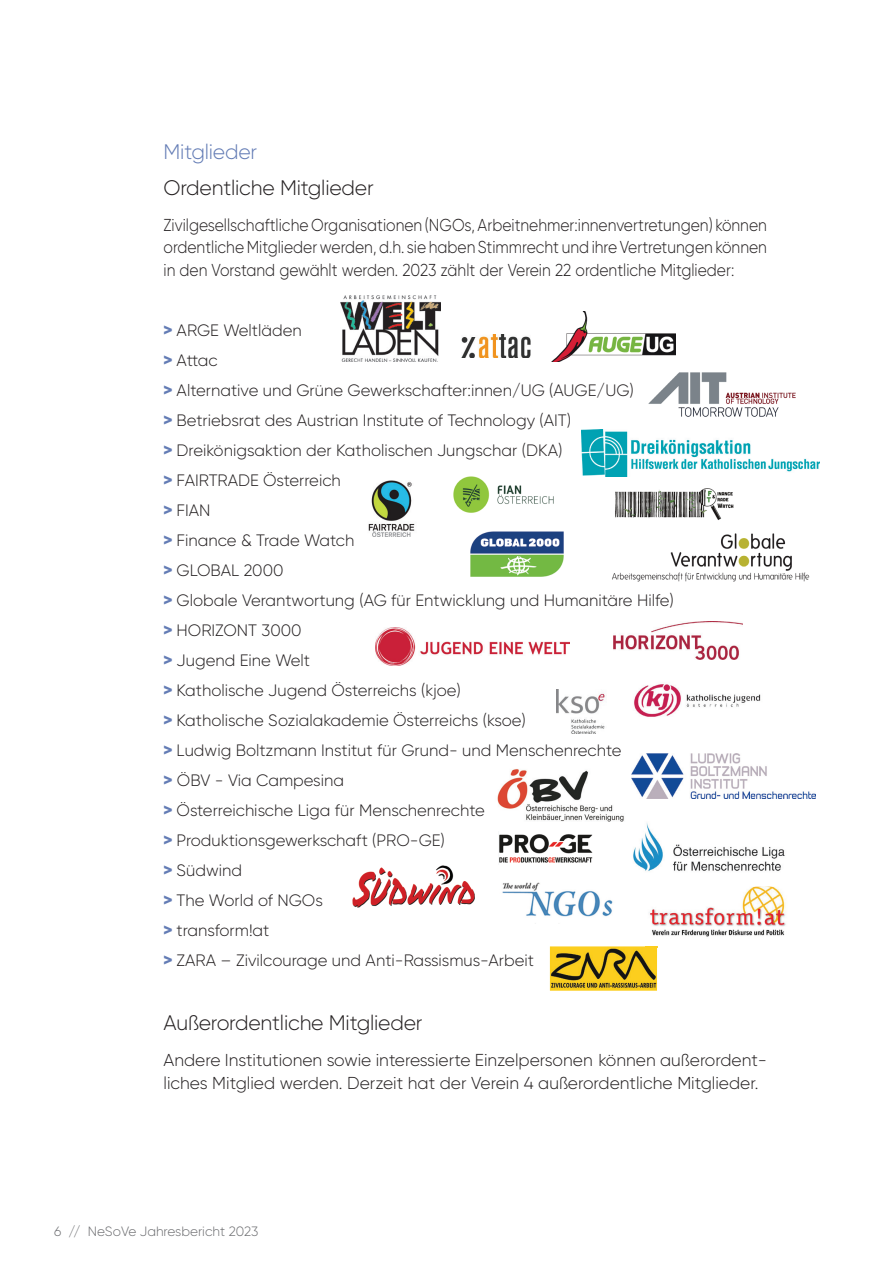
<style>
.page{position:relative;width:893px;height:1263px;background:#fff}
.page>*{position:absolute;margin:0;border:0;box-sizing:border-box;transform-origin:0 0}
.t1{font:300 21px "Gilroy";letter-spacing:-.01em;color:#231f20}
.t2{font:300 21px "Gilroy";letter-spacing:-.01em;color:#637cb5}
.t3{font:300 17.25px/22.5px "Gilroy";color:#231f20;text-align:justify;scale:.9 1}
.t4{font:300 17.25px/22.5px "Gilroy";color:#231f20}
.t5{font:300 16.5px/30px "Gilroy";color:#231f20}
.t6{font:300 13.5px "Gilroy";color:#6c6d70}
.s1{font-weight:800;font-size:17.25px;color:#637cb5}
.s2{color:#fff}
</style>
<div class="page">
<img style="left:648px;top:372px;width:148px;height:45px">
<img style="left:614px;top:621px;width:129px;height:38px">
<img style="left:649px;top:887px;width:137px;height:60px">
<img style="left:550px;top:946px;width:107px;height:45px">
<svg style="left:645px;top:946px;width:12px;height:1px"></svg>
<img style="left:368px;top:481px;width:47px;height:56px">
<img style="left:462px;top:334px;width:68px;height:24px">
<img style="left:615px;top:488px;width:119px;height:32px">
<img style="left:499px;top:834px;width:94px;height:29px">
<img style="left:612px;top:533px;width:198px;height:49px">
<img style="left:632px;top:754px;width:183px;height:44px">
<img style="left:581px;top:429px;width:238px;height:48px">
<img style="left:557px;top:690px;width:50px;height:44px">
<img style="left:552px;top:311px;width:123px;height:51px">
<img style="left:341px;top:296px;width:99px;height:66px">
<img style="left:497px;top:769px;width:127px;height:53px">
<img style="left:502px;top:882px;width:111px;height:35px">
<img style="left:633px;top:823px;width:152px;height:48px">
<img style="left:634px;top:684px;width:127px;height:33px">
<img style="left:352px;top:865px;width:123px;height:43px">
<img style="left:376px;top:627px;width:194px;height:39px">
<img style="left:454px;top:476px;width:100px;height:36px">
<img style="left:470px;top:531px;width:94px;height:46px">
<p class="t2" style="left:164px;top:139px;width:95px">Mitglieder</p>
<p class="t1" style="left:164px;top:175px;width:212px">Ordentliche Mitglieder</p>
<p class="t3" style="left:164px;top:213px;width:672px">Zivilgesellschaftliche Organisationen (NGOs, Arbeitnehmer:innenvertretungen) können ordentliche Mitglieder werden, d.h. sie haben Stimmrecht und ihre Vertretungen können in den Vorstand gewählt werden. 2023 zählt der Verein 22 ordentliche Mitglieder:</p>
<p class="t5" style="left:164px;top:315px;width:512px"><span class="s1">&gt;</span> ARGE Weltläden<br><span class="s1">&gt;</span> Attac<br><span class="s1">&gt;</span> Alternative und Grüne Gewerkschafter:innen/UG (AUGE/UG)<br><span class="s1">&gt;</span> Betriebsrat des Austrian Institute of Technology (AIT<span class="s2">)<br></span><span class="s1">&gt;</span> Dreikönigsaktion der Katholischen Jungschar (DKA)<br><span class="s1">&gt;</span> FAIRTRADE Österreich<br><span class="s1">&gt;</span> FIAN<br><span class="s1">&gt;</span> Finance &amp; Trade Watch<br><span class="s1">&gt;</span> GLOBAL 2000<br><span class="s1">&gt;</span> Globale Verantwortung (AG für Entwicklung und Humanitäre Hilfe) <span class="s1">&gt;</span> HORIZONT 3000<br><span class="s1">&gt;</span> Jugend Eine Welt<br><span class="s1">&gt;</span> Katholische Jugend Österreichs (kjoe)<br><span class="s1">&gt;</span> Katholische Sozialakademie Österreichs (ksoe)<br><span class="s1">&gt;</span> Ludwig Boltzmann Institut für Grund- und Menschenrechte<br><span class="s1">&gt;</span> ÖBV - Via Campesina<br><span class="s1">&gt;</span> Österreichische Liga für Menschenrechte<br><span class="s1">&gt;</span> Produktionsgewerkschaft (PRO-GE)<br><span class="s1">&gt;</span> Südwind<br><span class="s1">&gt;</span> The World of NGOs<br><span class="s1">&gt;</span> transform!at<br><span class="s1">&gt;</span> ZARA – Zivilcourage und Anti-Rassismus-Arbeit</p>
<p class="t1" style="left:164px;top:1010px;width:261px">Außerordentliche Mitglieder</p>
<p class="t4" style="left:164px;top:1049px;width:605px">Andere Institutionen sowie interessierte Einzelpersonen können außerordent&shy;liches Mitglied werden. Derzeit hat der Verein 4 außerordentliche Mitglieder.</p>
<p class="t6" style="left:54px;top:1223px;width:206px">6 // NeSoVe Jahresbericht 2023</p>
</div>
